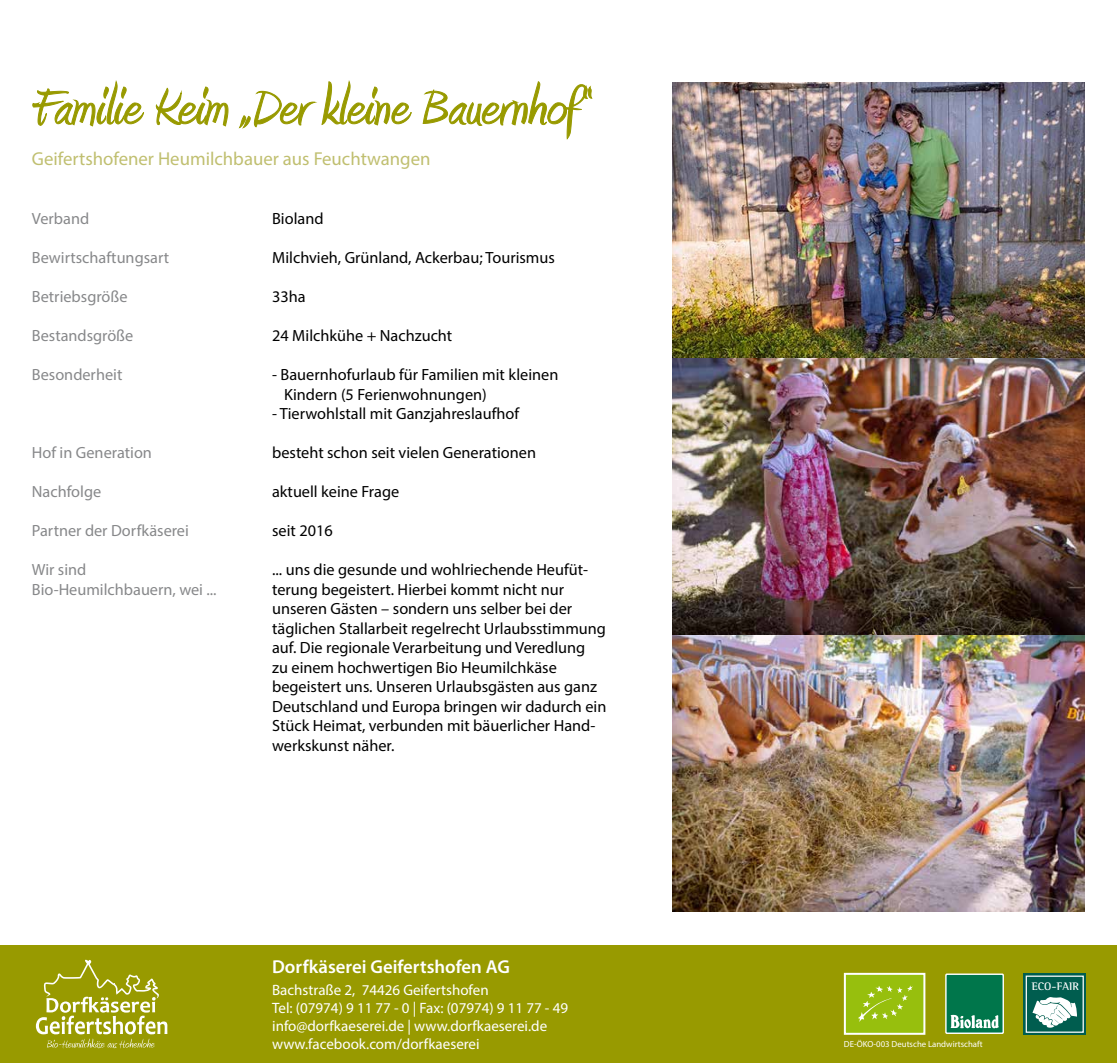
<style>
.page{position:relative;width:1117px;height:1063px;background:#fff}
.page>*{position:absolute;margin:0;border:0;box-sizing:border-box;transform-origin:0 0}
.t1{font:62.5px "Amienne";color:#989a00}
.t2{font:18.75px "Myriad Pro";color:#c0bf70}
.t3{font:600 18.75px "Myriad Pro";color:#fff}
.t4{font:16.25px/19.5px "Myriad Pro";color:#000}
.t5{font:16.25px/19.5px "Myriad Pro";color:#87888a}
.t6{font:15px/18px "Myriad Pro";color:#fff}
.t7{font:700 11.12px "Agfa Rotis Semi Serif";color:#fff}
.t8{font:8.75px "Myriad Pro";color:#fff}
</style>
<div class="page">
<div style="left:0;top:945px;width:1116px;height:117px;background:#989a00"></div>
<svg style="left:36px;top:959px;width:131px;height:89px"></svg>
<div style="left:1023px;top:973px;width:62px;height:61px;background:#005d4f"></div>
<div style="left:1025px;top:975px;width:58px;height:57px;border:1px solid #fff"></div>
<svg style="left:1032px;top:997px;width:44px;height:30px"></svg>
<div style="left:944px;top:973px;width:59px;height:60px;background:#e8e9c8;border-radius:2px"></div>
<div style="left:946px;top:974px;width:56px;height:58px;background:#00764b"></div>
<svg style="left:950px;top:1014px;width:48px;height:14px"></svg>
<div style="left:844px;top:973px;width:80px;height:60px;background:#97bf0d"></div>
<svg style="left:858px;top:985px;width:54px;height:36px"></svg>
<div style="left:843px;top:972px;width:82px;height:62px;border:2px solid #fff"></div>
<svg style="left:33px;top:81px;width:111px;height:45px"></svg>
<svg style="left:156px;top:87px;width:72px;height:39px"></svg>
<svg style="left:239px;top:91px;width:77px;height:37px"></svg>
<svg style="left:322px;top:81px;width:90px;height:44px"></svg>
<svg style="left:423px;top:81px;width:169px;height:58px"></svg>
<img style="left:672px;top:82px;width:411px;height:830px">
<h1 class="t1" style="left:32px;top:80px;width:559px">Familie Keim „Der kleine Bauernhof“</h1>
<p class="t2" style="left:32px;top:147px;width:400px">Geifertshofener Heumilchbauer aus Feuchtwangen</p>
<p class="t5" style="left:32px;top:209px;width:59px">Verband</p>
<p class="t5" style="left:32px;top:248px;width:139px">Bewirtschaftungsart</p>
<p class="t5" style="left:32px;top:287px;width:97px">Betriebsgröße</p>
<p class="t5" style="left:32px;top:326px;width:103px">Bestandsgröße</p>
<p class="t5" style="left:32px;top:365px;width:92px">Besonderheit</p>
<p class="t5" style="left:32px;top:443px;width:121px">Hof in Generation</p>
<p class="t5" style="left:32px;top:482px;width:71px">Nachfolge</p>
<p class="t5" style="left:32px;top:521px;width:158px">Partner der Dorfkäserei</p>
<p class="t5" style="left:32px;top:560px;width:186px">Wir sind<br>Bio-Heumilchbauern, wei ...</p>
<p class="t4" style="left:272px;top:209px;width:53px">Bioland</p>
<p class="t4" style="left:272px;top:248px;width:284px">Milchvieh, Grünland, Ackerbau; Tourismus</p>
<p class="t4" style="left:272px;top:287px;width:35px">33ha</p>
<p class="t4" style="left:272px;top:326px;width:182px">24 Milchkühe + Nachzucht</p>
<p class="t4" style="left:284px;top:365px;width:276px;text-indent:-12px">- Bauernhofurlaub für Familien mit kleinen<br>Kindern (5 Ferienwohnungen)</p>
<p class="t4" style="left:272px;top:404px;width:248px">- Tierwohlstall mit Ganzjahreslaufhof</p>
<p class="t4" style="left:272px;top:443px;width:265px">besteht schon seit vielen Generationen</p>
<p class="t4" style="left:272px;top:482px;width:128px">aktuell keine Frage</p>
<p class="t4" style="left:272px;top:521px;width:62px">seit 2016</p>
<p class="t4" style="left:272px;top:560px;width:336px">... uns die gesunde und wohlriechende Heufüt&shy;terung begeistert. Hierbei kommt nicht nur unseren Gästen – sondern uns selber bei der täglichen Stallarbeit regelrecht Urlaubsstimmung auf. Die regionale Verarbeitung und Veredlung<br>zu einem hochwertigen Bio Heumilchkäse begeistert uns. Unseren Urlaubsgästen aus ganz Deutschland und Europa bringen wir dadurch ein Stück Heimat, verbunden mit bäuerlicher Hand&shy;werkskunst näher.</p>
<p class="t3" style="left:272px;top:955px;width:239px">Dorfkäserei Geifertshofen AG</p>
<p class="t6" style="left:272px;top:980px;width:297px">Bachstraße 2, 74426 Geifertshofen<br>Tel: (07974) 9 11 77 - 0 | Fax: (07974) 9 11 77 - 49 info@dorfkaeserei.de | www.dorfkaeserei.de www.facebook.com/dorfkaeserei</p>
<p class="t7" style="left:1031px;top:979px;width:49px">ECO-FAIR</p>
<p class="t8" style="left:843px;top:1039px;width:140px">DE-ÖKO-003 Deutsche Landwirtschaft</p>
</div>
